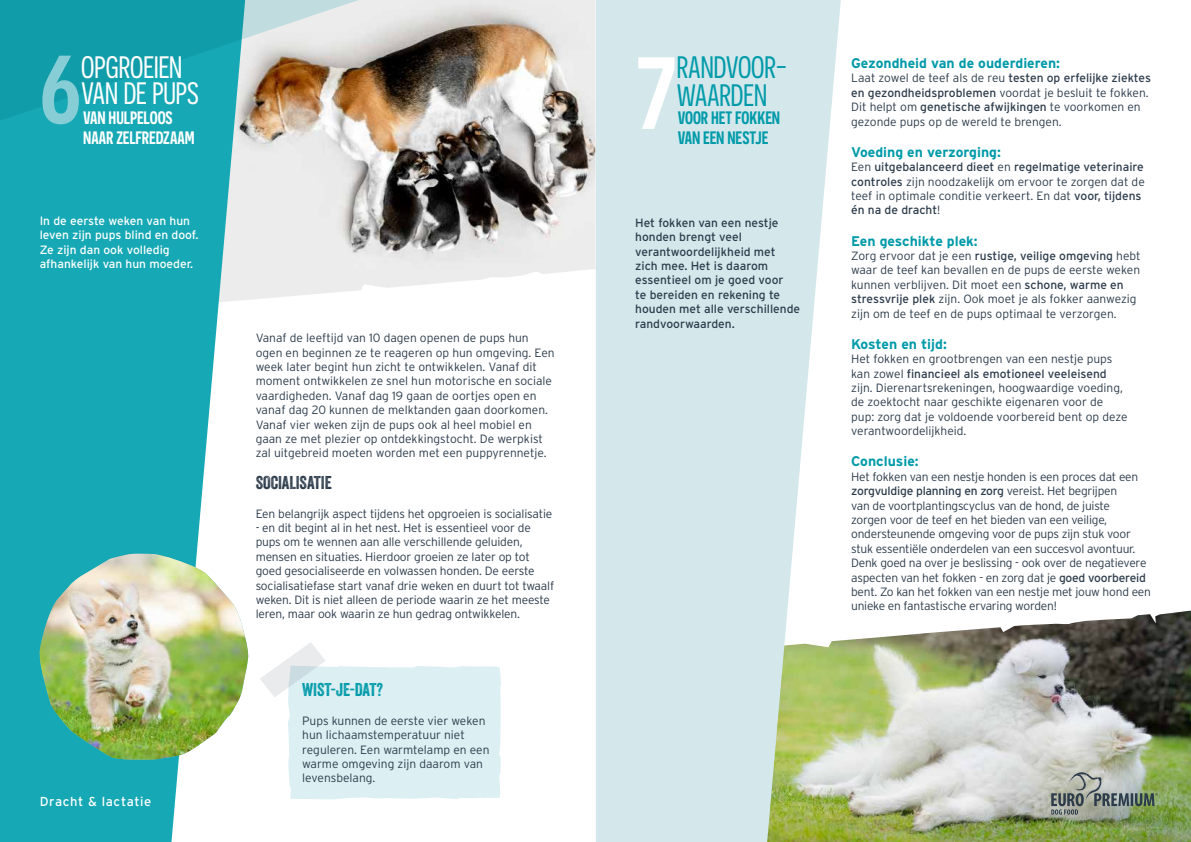
<style>
.page{position:relative;width:1191px;height:842px;background:#fff}
.page>*{position:absolute;margin:0;border:0;box-sizing:border-box;transform-origin:0 0}
.t1{font:600 102.3px "Novecentosanscondensed";color:#fff}
.t2{font:600 96.5px "Novecentosanscondensed";color:#87cdd6}
.t3{font:31px/26px "Novecentosanscondensed";letter-spacing:-.01em;color:#fff}
.t4{font:31px/28px "Novecentosanscondensed";letter-spacing:-.01em;color:#009aa9}
.t5{font:600 18px/20px "Novecentosanscondensed";letter-spacing:-.005em;color:#fff}
.t6{font:600 18px/20px "Novecentosanscondensed";letter-spacing:-.005em;color:#009aa9}
.t7{font:18px "Veneer";letter-spacing:-.005em;color:#2d3c4b}
.t8{font:18px "Veneer";letter-spacing:-.01em;color:#009aa9}
.t9{font:700 14px "Interstate";color:#009aa9}
.t10{font:13px "Interstate";letter-spacing:.04em;color:#fff}
.t11{font:300 12px/14.4px "Interstate";letter-spacing:-.015em;color:#2d3c4b}
.t12{font:12px/14.4px "Interstate";color:#2d3c4b}
.t13{font:12px/14.4px "Interstate";color:#fff}
.s1{font-weight:400}
</style>
<div class="page">
<img style="left:841px;top:611px;width:350px;height:231px">
<img style="left:246px;top:0;width:349px;height:300px">
<svg style="left:596px;top:0;width:245px;height:842px;background:#d5e7e5"></svg>
<svg style="left:0;top:125px;width:246px;height:717px;background:#35b3bd"></svg>
<svg style="left:0;top:0;width:401px;height:125px;background:#58a6a6"></svg>
<svg style="left:260px;top:642px;width:241px;height:158px"></svg>
<img style="left:39px;top:554px;width:210px;height:206px">
<svg style="left:1051px;top:772px;width:106px;height:43px;background:#949f90"></svg>
<h2 class="t2" style="left:40px;top:33px;width:43px">6</h2>
<h3 class="t3" style="left:81px;top:54px;width:119px">OPGROEIEN<br>VAN DE PUPS</h3>
<h1 class="t1" style="left:635px;top:33px;width:43px">7</h1>
<h3 class="t4" style="left:676px;top:53px;width:113px">RANDVOOR-<br>WAARDEN</h3>
<h3 class="t5" style="left:83px;top:107px;width:113px">VAN HULPELOOS<br>NAAR ZELFREDZAAM</h3>
<h3 class="t6" style="left:677px;top:107px;width:104px">VOOR HET FOKKEN<br>VAN EEN NESTJE</h3>
<p class="t13" style="left:40px;top:213px;width:160px">In de eerste weken van hun leven zijn pups blind en doof.<br>Ze zijn dan ook volledig afhankelijk van hun moeder.</p>
<p class="t10" style="left:40px;top:794px;width:113px">Dracht &amp; lactatie</p>
<p class="t11" style="left:256px;top:331px;width:300px">Vanaf de leeftijd van 10 dagen openen de pups hun ogen en beginnen ze te reageren op hun omgeving. Een week later begint hun zicht te ontwikkelen. Vanaf dit moment ontwikkelen ze snel hun motorische en sociale vaardigheden. Vanaf dag 19 gaan de oortjes open en vanaf dag 20 kunnen de melktanden gaan doorkomen.<br>Vanaf vier weken zijn de pups ook al heel mobiel en gaan ze met plezier op ontdekkingstocht. De werpkist zal uitgebreid moeten worden met een puppyrennetje.</p>
<h3 class="t7" style="left:256px;top:471px;width:78px">SOCIALISATIE</h3>
<p class="t11" style="left:256px;top:506px;width:298px">Een belangrijk aspect tijdens het opgroeien is socialisatie</p>
<p class="t11" style="left:256px;top:520px;width:300px">- en dit begint al in het nest. Het is essentieel voor de pups om te wennen aan alle verschillende geluiden, mensen en situaties. Hierdoor groeien ze later op tot goed gesocialiseerde en volwassen honden. De eerste socialisatiefase start vanaf drie weken en duurt tot twaalf weken. Dit is niet alleen de periode waarin ze het meeste leren, maar ook waarin ze hun gedrag ontwikkelen.</p>
<h3 class="t8" style="left:302px;top:678px;width:82px">WIST-JE-DAT?</h3>
<p class="t11" style="left:302px;top:713px;width:189px">Pups kunnen de eerste vier weken hun lichaamstemperatuur niet reguleren. Een warmtelamp en een warme omgeving zijn daarom van levensbelang.</p>
<p class="t12" style="left:635px;top:215px;width:166px">Het fokken van een nestje honden brengt veel verantwoordelijkheid met zich mee. Het is daarom essentieel om je goed voor<br>te bereiden en rekening te houden met alle verschillende randvoorwaarden.</p>
<p class="t9" style="left:851px;top:55px;width:210px">Gezondheid van de ouderdieren:</p>
<p class="t11" style="left:851px;top:71px;width:301px">Laat zowel de teef als de reu <span class="s1">testen op erfelijke ziektes en gezondheidsproblemen</span> voordat je besluit te fokken.<br>Dit helpt om <span class="s1">genetische afwijkingen</span> te voorkomen en gezonde pups op de wereld te brengen.</p>
<p class="t9" style="left:851px;top:144px;width:151px">Voeding en verzorging:</p>
<p class="t11" style="left:851px;top:160px;width:295px">Een <span class="s1">uitgebalanceerd dieet</span> en <span class="s1">regelmatige veterinaire controles</span> zijn noodzakelijk om ervoor te zorgen dat de teef in optimale conditie verkeert. En dat <span class="s1">voor, tijdens én na de dracht</span>!</p>
<p class="t9" style="left:851px;top:233px;width:128px">Een geschikte plek:</p>
<p class="t11" style="left:851px;top:248px;width:291px">Zorg ervoor dat je een <span class="s1">rustige, veilige omgeving</span> hebt waar de teef kan bevallen en de pups de eerste weken kunnen verblijven. Dit moet een <span class="s1">schone, warme en stressvrije plek</span> zijn. Ook moet je als fokker aanwezig zijn om de teef en de pups optimaal te verzorgen.</p>
<p class="t9" style="left:851px;top:336px;width:97px">Kosten en tijd:</p>
<p class="t11" style="left:851px;top:352px;width:278px">Het fokken en grootbrengen van een nestje pups kan zowel <span class="s1">financieel als emotioneel veeleisend </span>zijn. Dierenartsrekeningen, hoogwaardige voeding, de zoektocht naar geschikte eigenaren voor de pup: zorg dat je voldoende voorbereid bent op deze verantwoordelijkheid.</p>
<p class="t9" style="left:851px;top:454px;width:69px">Conclusie:</p>
<p class="t11" style="left:851px;top:469px;width:301px">Het fokken van een nestje honden is een proces dat een <span class="s1">zorgvuldige planning en zorg</span> vereist. Het begrijpen<br>van de voortplantingscyclus van de hond, de juiste<br>zorgen voor de teef en het bieden van een veilige, ondersteunende omgeving voor de pups zijn stuk voor stuk essentiële onderdelen van een succesvol avontuur.<br>Denk goed na over je beslissing - ook over de negatievere aspecten van het fokken - en zorg dat je <span class="s1">goed voorbereid </span>bent. Zo kan het fokken van een nestje met jouw hond een unieke en fantastische ervaring worden!</p>
</div>
